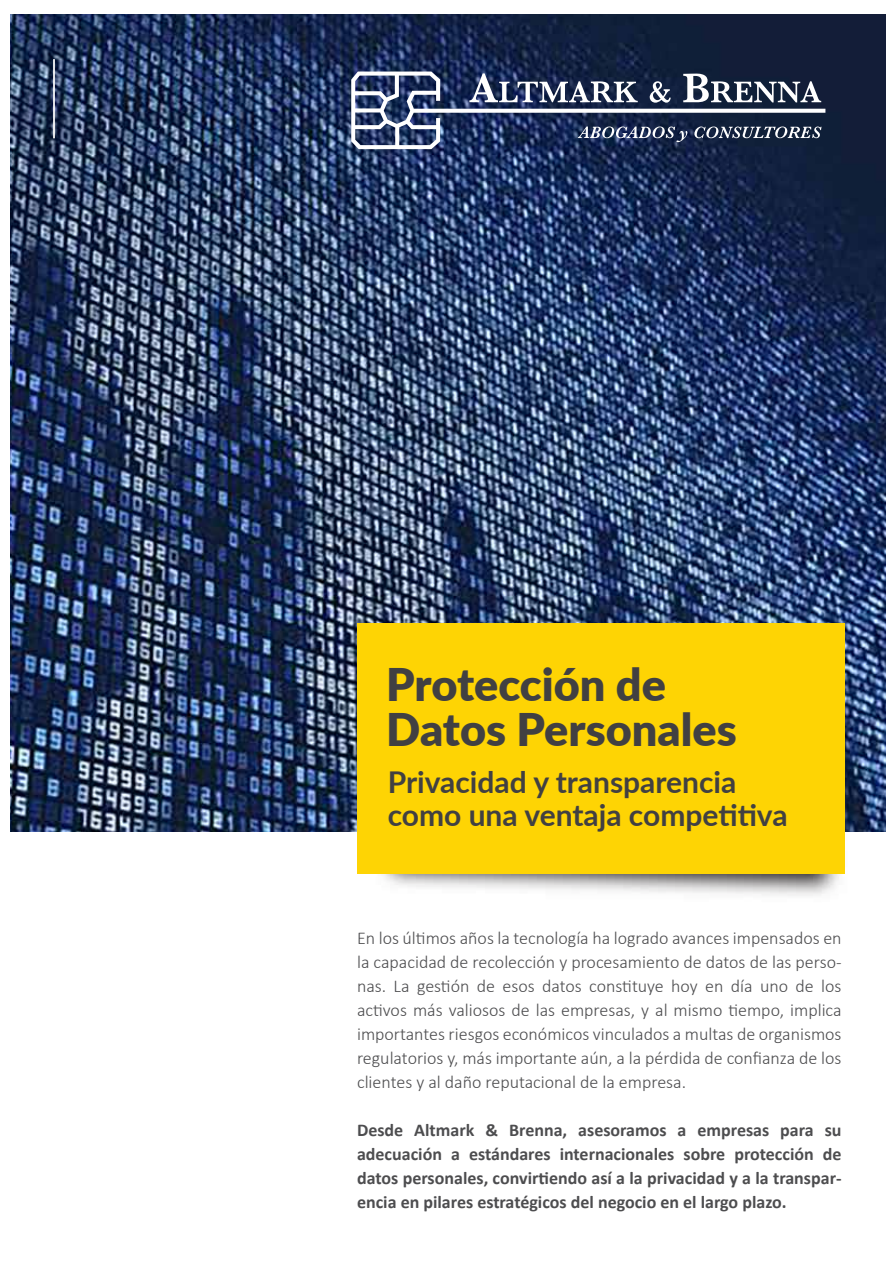
<style>
.page{position:relative;width:893px;height:1263px;background:#fff}
.page>*{position:absolute;margin:0;border:0;box-sizing:border-box;transform-origin:0 0}
.t1{font:900 45px/45px "Lato";color:#414042}
.t2{font:700 30px/33px "Lato";color:#414042}
.t3{font:300 18px/24px "Calibri";color:#4d4d4f;text-align:justify}
.t4{font:700 18px/24px "Calibri";color:#4d4d4f;text-align:justify}
</style>
<div class="page">
<img style="left:10px;top:14px;width:875px;height:818px">
<img style="left:338px;top:781px;width:542px;height:115px">
<div style="left:357px;top:623px;width:488px;height:250px;background:#fed404"></div>
<svg style="left:351px;top:72px;width:474px;height:77px"></svg>
<hr style="left:53px;top:59px;width:2px;height:79px;background:#fff">
<h1 class="t1" style="left:386px;top:660px;width:352px">Protección de<br>Datos Personales</h1>
<h2 class="t2" style="left:388px;top:765px;width:401px">Privacidad y transparencia como una ventaja competitiva</h2>
<p class="t3" style="left:357px;top:926px;width:486px">En los últimos años la tecnología ha logrado avances impensados en la capacidad de recolección y procesamiento de datos de las perso&shy;nas. La gestión de esos datos constituye hoy en día uno de los activos más valiosos de las empresas, y al mismo tiempo, implica importantes riesgos económicos vinculados a multas de organismos regulatorios y, más importante aún, a la pérdida de confianza de los clientes y al daño reputacional de la empresa.</p>
<p class="t4" style="left:357px;top:1118px;width:486px">Desde Altmark &amp; Brenna, asesoramos a empresas para su adecuación a estándares internacionales sobre protección de datos personales, convirtiendo así a la privacidad y a la transpar&shy;encia en pilares estratégicos del negocio en el largo plazo.</p>
</div>
